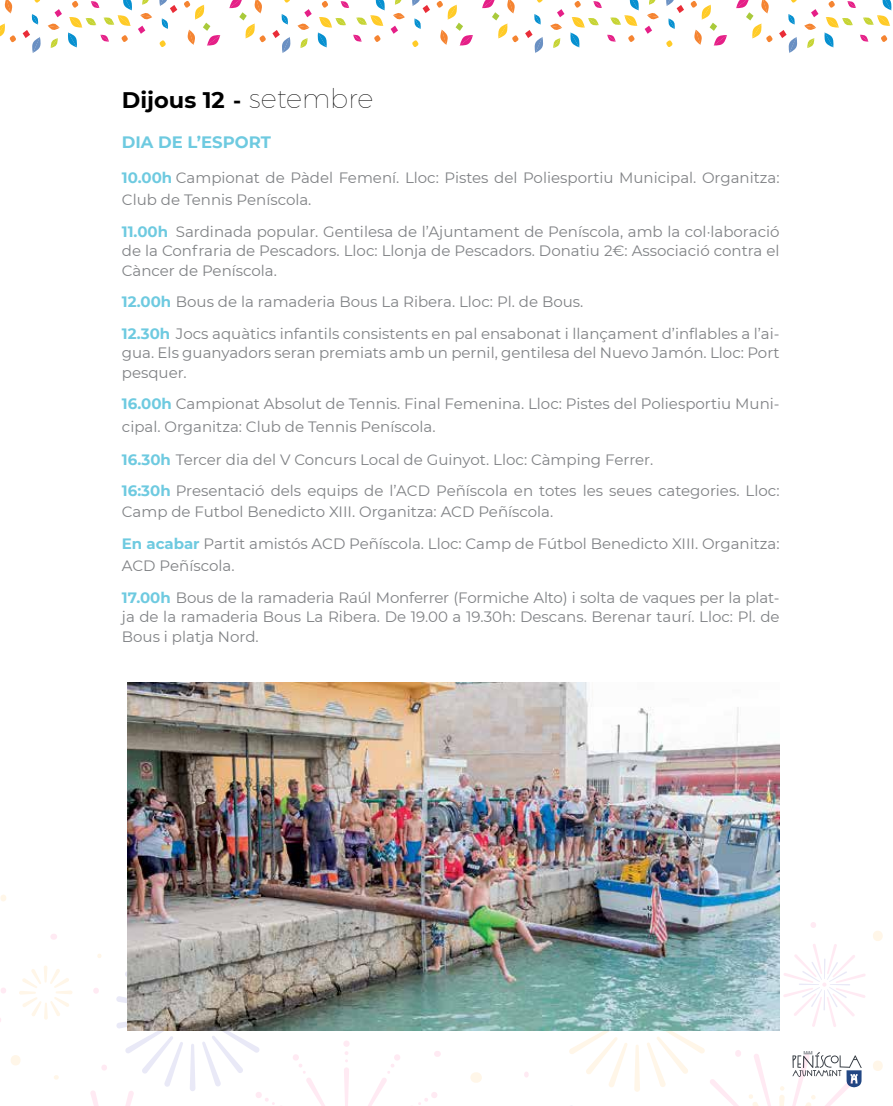
<style>
.page{position:relative;width:893px;height:1106px;background:#fff}
.page>*{position:absolute;margin:0;border:0;box-sizing:border-box;transform-origin:0 0}
.t1{font:700 22.5px "Montserrat";color:#000}
.t2{font:700 16.5px "Montserrat";color:#6ecae0}
.t3{font:15px/19.5px "Montserrat";color:#808285}
.s1{font-size:21px}
.s2{font-weight:100;font-size:27px}
.s3{font-weight:700;color:#6ecae0}
</style>
<div class="page">
<svg style="left:0;top:0;width:291px;height:53px"></svg>
<svg style="left:297px;top:0;width:108px;height:48px"></svg>
<svg style="left:412px;top:0;width:131px;height:53px"></svg>
<svg style="left:550px;top:0;width:109px;height:48px"></svg>
<svg style="left:666px;top:0;width:132px;height:53px"></svg>
<svg style="left:804px;top:0;width:88px;height:48px"></svg>
<div style="left:0;top:894px;width:6px;height:7px;background:#fff6e8;border-radius:3px"></div>
<svg style="left:1px;top:988px;width:5px;height:5px"></svg>
<svg style="left:116px;top:937px;width:12px;height:71px"></svg>
<svg style="left:190px;top:1044px;width:5px;height:47px"></svg>
<svg style="left:560px;top:1030px;width:68px;height:57px"></svg>
<svg style="left:634px;top:1045px;width:6px;height:46px"></svg>
<svg style="left:90px;top:1090px;width:9px;height:16px"></svg>
<svg style="left:116px;top:1016px;width:67px;height:90px"></svg>
<svg style="left:19px;top:965px;width:54px;height:54px"></svg>
<div style="left:343px;top:1040px;width:7px;height:6px;background:#ffeaf3;border-radius:50%"></div>
<svg style="left:344px;top:1051px;width:5px;height:55px"></svg>
<svg style="left:202px;top:1030px;width:127px;height:76px"></svg>
<svg style="left:368px;top:1054px;width:70px;height:52px"></svg>
<svg style="left:647px;top:1030px;width:126px;height:76px"></svg>
<svg style="left:779px;top:1051px;width:83px;height:55px"></svg>
<svg style="left:97px;top:954px;width:5px;height:4px"></svg>
<svg style="left:54px;top:1075px;width:5px;height:4px"></svg>
<svg style="left:11px;top:1055px;width:10px;height:10px"></svg>
<div style="left:470px;top:1072px;width:12px;height:10px;background:#fff6e8;border-radius:5px"></div>
<svg style="left:873px;top:1061px;width:10px;height:10px"></svg>
<div style="left:735px;top:1049px;width:6px;height:7px;background:#ffeaf3;border-radius:3px"></div>
<svg style="left:93px;top:988px;width:6px;height:5px"></svg>
<svg style="left:524px;top:1072px;width:5px;height:5px"></svg>
<svg style="left:783px;top:922px;width:100px;height:105px"></svg>
<div style="left:434px;top:1050px;width:7px;height:6px;background:#ffeaf3;border-radius:3px"></div>
<div style="left:50px;top:933px;width:7px;height:6px;background:#ffeaf3;border-radius:3px"></div>
<svg style="left:101px;top:1065px;width:6px;height:5px"></svg>
<img style="left:128px;top:682px;width:652px;height:348px">
<h1 class="t1" style="left:122px;top:83px;width:253px">Dijous 12 <span class="s1">-</span> <span class="s2">setembre</span></h1>
<p class="t2" style="left:122px;top:130px;width:150px">DIA DE L’ESPORT</p>
<p class="t3" style="left:122px;top:165px;width:659px;line-height:22.5px"><span class="s3">10.00h</span> Campionat de Pàdel Femení. Lloc: Pistes del Poliesportiu Municipal. Organitza:<br>Club de Tennis Peníscola.</p>
<p class="t3" style="left:122px;top:221px;width:659px;text-align:justify"><span class="s3">11.00h</span> Sardinada popular. Gentilesa de l’Ajuntament de Peníscola, amb la col·laboració de la Confraria de Pescadors. Lloc: Llonja de Pescadors. Donatiu 2€: Associació contra el Càncer de Peníscola.</p>
<p class="t3" style="left:122px;top:285px;width:659px;line-height:31.5px"><span class="s3">12.00h</span> Bous de la ramaderia Bous La Ribera. Lloc: Pl. de Bous.<br><span class="s3">12.30h</span> Jocs aquàtics infantils consistents en pal ensabonat i llançament d’inflables a l’ai-</p>
<p class="t3" style="left:122px;top:342px;width:659px">gua. Els guanyadors seran premiats amb un pernil, gentilesa del Nuevo Jamón. Lloc: Port pesquer.</p>
<p class="t3" style="left:122px;top:392px;width:659px;line-height:22.5px"><span class="s3">16.00h</span> Campionat Absolut de Tennis. Final Femenina. Lloc: Pistes del Poliesportiu Muni&shy;cipal. Organitza: Club de Tennis Peníscola.</p>
<p class="t3" style="left:122px;top:443px;width:659px;line-height:31.5px"><span class="s3">16.30h</span> Tercer dia del V Concurs Local de Guinyot. Lloc: Càmping Ferrer.<br><span class="s3">16:30h</span> Presentació dels equips de l’ACD Peñíscola en totes les seues categories. Lloc:</p>
<p class="t3" style="left:122px;top:495px;width:659px;line-height:31.5px">Camp de Futbol Benedicto XIII. Organitza: ACD Peñíscola.<br><span class="s3">En acabar</span> Partit amistós ACD Peñíscola. Lloc: Camp de Fútbol Benedicto XIII. Organitza:</p>
<p class="t3" style="left:122px;top:549px;width:659px;line-height:31.5px">ACD Peñíscola.<br><span class="s3">17.00h</span> Bous de la ramaderia Raúl Monferrer (Formiche Alto) i solta de vaques per la plat-</p>
<p class="t3" style="left:122px;top:606px;width:659px">ja de la ramaderia Bous La Ribera. De 19.00 a 19.30h: Descans. Berenar taurí. Lloc: Pl. de<br>Bous i platja Nord.</p>
</div>
